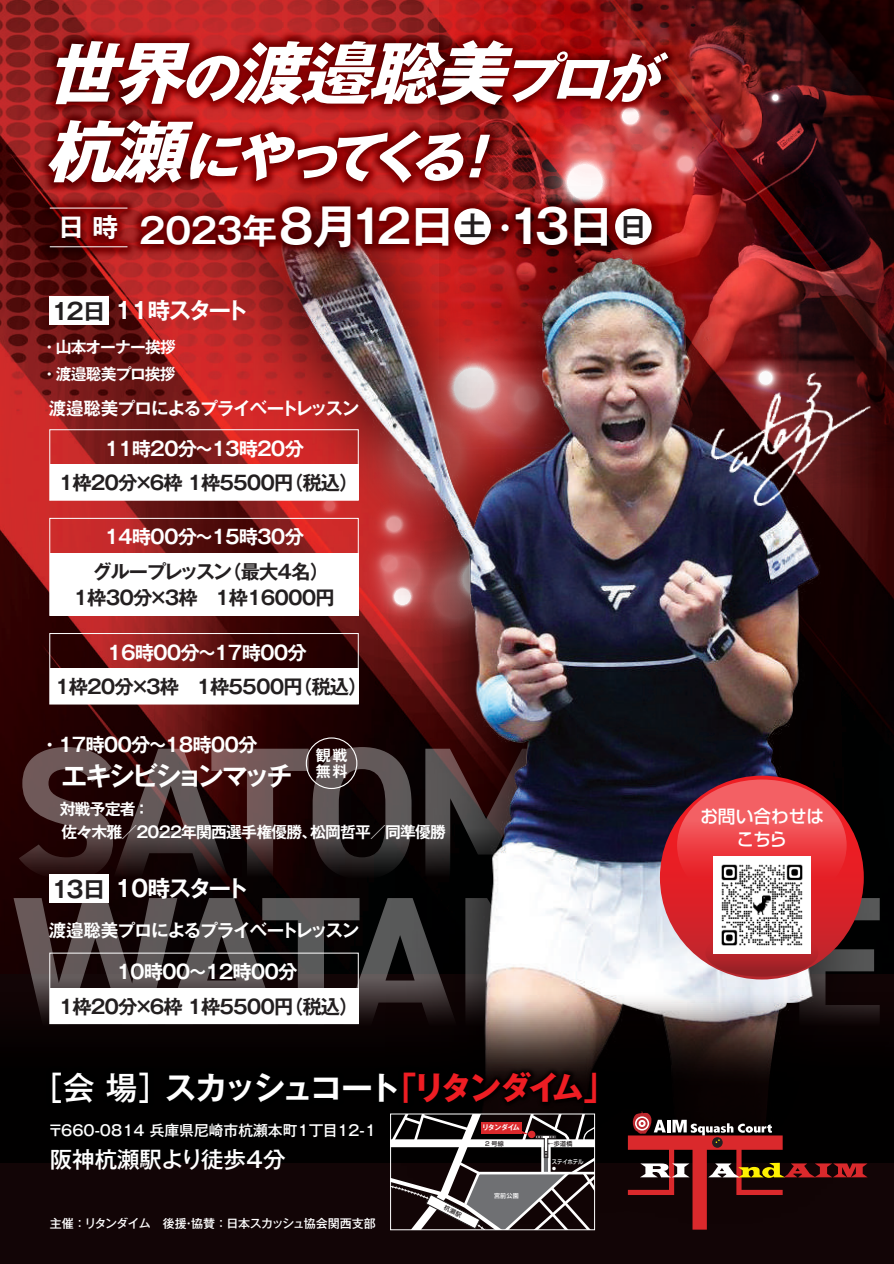
<style>
.page{position:relative;width:894px;height:1264px;background:#fff}
.page>*{position:absolute;margin:0;border:0;box-sizing:border-box;transform-origin:0 0}
.t1{font:italic 700 68.1px "Gothic MB101 Pro";color:#fff;scale:1.04 1}
.t2{font:italic 700 54.15px "Gothic MB101 Pro";color:#fff;scale:1.04 1}
.t3{font:700 46.2px "Gothic MB101 Pro De";letter-spacing:-.11em;color:#fff}
.t4{font:700 31.95px "Gothic MB101 Pro De";letter-spacing:-.1em;color:#fff}
.t5{font:700 26.25px "Gothic MB101 Pro De";letter-spacing:-.13em;color:#fff}
.t6{font:700 22.8px "Gothic MB101 Pro De";letter-spacing:-.085em;color:#fff}
.t7{font:500 22.5px "Gothic MB101 Pro";color:#fff}
.t8{font:700 19.35px/26.4px "Gothic MB101 Pro De";letter-spacing:-.05em;color:#231f20}
.t9{font:700 19.35px "Gothic MB101 Pro De";letter-spacing:-.05em;color:#fff}
.t10{font:500 17.7px/23.2px "Shin Go Pro";letter-spacing:-.01em;color:#fff;text-align:center}
.t11{font:700 17.55px "Gothic MB101 Pro De";letter-spacing:-.06em;color:#fff}
.t12{font:700 15.75px/26.2px "Gothic MB101 Pro De";letter-spacing:-.05em;color:#fff}
.t13{font:700 15.15px/16.5px "Gothic MB101 Pro De";color:#fff}
.t14{font:500 14.7px "Gothic MB101 Pro";color:#fff}
.t15{font:500 12px "Gothic MB101 Pro";letter-spacing:-.03em;color:#fff}
.t16{font:700 6.9px "Gothic MB101 Pro De";letter-spacing:-.055em;color:#fff}
.t17{font:500 6px "Shin Go Pro";color:#231f20}
.t18{font:500 6px "Shin Go Pro";color:#fff;scale:.9 1}
.t19{font:500 6px "Shin Go Pro";color:#fff}
.t20{font:500 3.9px "Shin Go Pro";color:#fff}
.s1{font-size:54.15px}
.s2{font-size:68.1px}
.s3{font-size:26.25px}
.s4{font-size:34.8px}
.s5{color:#231f20}
.s6{font-family:"Gothic MB101 Pro";font-weight:500}
.s7{font-family:"Gothic MB101 Pro";color:#ee1d23}
</style>
<div class="page">
<div style="left:0;top:0;width:893px;height:1263px;background:#120506"></div>
<img style="left:0;top:0;width:439px;height:917px">
<svg style="left:14px;top:897px;width:156px;height:93px"></svg>
<svg style="left:19px;top:747px;width:151px;height:132px"></svg>
<img style="left:439px;top:0;width:452px;height:100px">
<svg style="left:681px;top:68px;width:108px;height:32px;background:#882423"></svg>
<img style="left:170px;top:100px;width:723px;height:1131px">
<img style="left:254px;top:191px;width:582px;height:799px">
<svg style="left:0;top:990px;width:893px;height:172px"></svg>
<img style="left:13px;top:27px;width:668px;height:172px">
<img style="left:14px;top:32px;width:665px;height:166px">
<img style="left:679px;top:354px;width:202px;height:174px">
<img style="left:42px;top:1065px;width:561px;height:46px">
<img style="left:44px;top:1068px;width:558px;height:42px">
<img style="left:38px;top:192px;width:627px;height:69px">
<img style="left:43px;top:193px;width:615px;height:67px">
<div style="left:454px;top:208px;width:37px;height:37px;background:#fff;border-radius:50%"></div>
<div style="left:615px;top:208px;width:36px;height:37px;background:#fff;border-radius:50%"></div>
<hr style="left:50px;top:208px;width:77px;height:1px;background:#fff">
<hr style="left:50px;top:246px;width:77px;height:1px;background:#fff">
<div style="left:50px;top:297px;width:59px;height:28px;background:#fff"></div>
<div style="left:50px;top:874px;width:59px;height:28px;background:#fff"></div>
<div style="left:50px;top:464px;width:308px;height:36px;background:#fff"></div>
<div style="left:49px;top:429px;width:309px;height:71px;border:1px solid #fff"></div>
<div style="left:50px;top:553px;width:308px;height:62px;background:#fff"></div>
<div style="left:49px;top:518px;width:309px;height:97px;border:1px solid #fff"></div>
<div style="left:50px;top:668px;width:308px;height:36px;background:#fff"></div>
<div style="left:49px;top:633px;width:309px;height:71px;border:1px solid #fff"></div>
<div style="left:50px;top:987px;width:308px;height:36px;background:#fff"></div>
<div style="left:49px;top:952px;width:309px;height:71px;border:1px solid #fff"></div>
<div style="left:306px;top:737px;width:51px;height:52px;border:1px solid #fff;border-radius:50%"></div>
<svg style="left:659px;top:775px;width:204px;height:204px;background:#d6252c"></svg>
<svg style="left:677px;top:779px;width:169px;height:132px;background:#ef4c50"></svg>
<svg style="left:705px;top:929px;width:113px;height:47px;background:#b1373c"></svg>
<img style="left:713px;top:856px;width:96px;height:96px">
<svg style="left:627px;top:1110px;width:240px;height:119px"></svg>
<svg style="left:390px;top:1113px;width:204px;height:116px"></svg>
<h1 class="t1" style="left:45px;top:16px;width:609px">世界<span class="s1">の</span>渡邉聡美<span class="s1">プロが</span></h1>
<h2 class="t2" style="left:44px;top:112px;width:461px"><span class="s2">杭瀬</span>にやってくる！</h2>
<h3 class="t3" style="left:58px;top:188px;width:590px"><span class="s3">日 時</span> <span class="s4">2023年</span>8月12日 <sup>土</sup><span class="s4">・</span>13日 <sup>日</sup></h3>
<p class="t6" style="left:52px;top:291px;width:199px"><span class="s5">12日</span> 11時スタート</p>
<p class="t12" style="left:41px;top:332px;width:136px">・山本オーナー挨拶・渡邉聡美プロ挨拶</p>
<p class="t11" style="left:49px;top:394px;width:312px">渡邉聡美プロによるプライベートレッスン</p>
<p class="t9" style="left:104px;top:432px;width:201px">11時20分～13時20分</p>
<p class="t8" style="left:59px;top:467px;width:301px">1枠20分×6枠 1枠5500円（税込）</p>
<p class="t9" style="left:105px;top:521px;width:201px">14時00分～15時30分</p>
<p class="t8" style="left:74px;top:556px;width:263px;text-indent:19px">グループレッスン（最大4名）<br>1枠30分×3枠　1枠16000円</p>
<p class="t9" style="left:107px;top:636px;width:201px">16時00分～17時00分</p>
<p class="t8" style="left:55px;top:671px;width:314px">1枠20分×3枠　1枠5500円（税込）</p>
<p class="t9" style="left:40px;top:728px;width:218px">・17時00分～18時00分</p>
<h3 class="t5" style="left:61px;top:754px;width:233px">エキシビションマッチ</h3>
<p class="t12" style="left:46px;top:795px;width:401px;line-height:22.8px;text-indent:13px">対戦予定者 ：<br>　佐々木雅／2022年関西選手権優勝、松岡哲平／同準優勝</p>
<p class="t13" style="left:316px;top:745px;width:33px">観戦無料</p>
<p class="t6" style="left:52px;top:869px;width:199px"><span class="s5">13日</span> 10時スタート</p>
<p class="t11" style="left:49px;top:915px;width:312px">渡邉聡美プロによるプライベートレッスン</p>
<p class="t9" style="left:116px;top:955px;width:182px">10時00～12時00分</p>
<p class="t8" style="left:59px;top:990px;width:301px">1枠20分×6枠 1枠5500円（税込）</p>
<h3 class="t4" style="left:31px;top:1061px;width:586px"><span class="s6">［会 場］</span>スカッシュコート<span class="s7">「リタンダイム」</span></h3>
<p class="t14" style="left:48px;top:1118px;width:331px">〒660-0814 兵庫県尼崎市杭瀬本町１丁目１２-１</p>
<p class="t7" style="left:50px;top:1140px;width:237px">阪神杭瀬駅より徒歩4分</p>
<p class="t15" style="left:50px;top:1213px;width:327px">主催 ： リタンダイム　後援・協賛 ： 日本スカッシュ協会関西支部</p>
<p class="t16" style="left:482px;top:1121px;width:39px">リタンダイム</p>
<p class="t17" style="left:485px;top:1138px;width:20px">2 号線</p>
<p class="t17" style="left:547px;top:1138px;width:26px">←歩道橋</p>
<p class="t18" style="left:551px;top:1156px;width:37px">ステイホテル</p>
<p class="t19" style="left:494px;top:1190px;width:26px">宮前公園</p>
<p class="t20" style="left:552px;top:1165px;width:5px">●</p>
<p class="t10" style="left:700px;top:802px;width:125px">お問い合わせはこちら</p>
</div>
